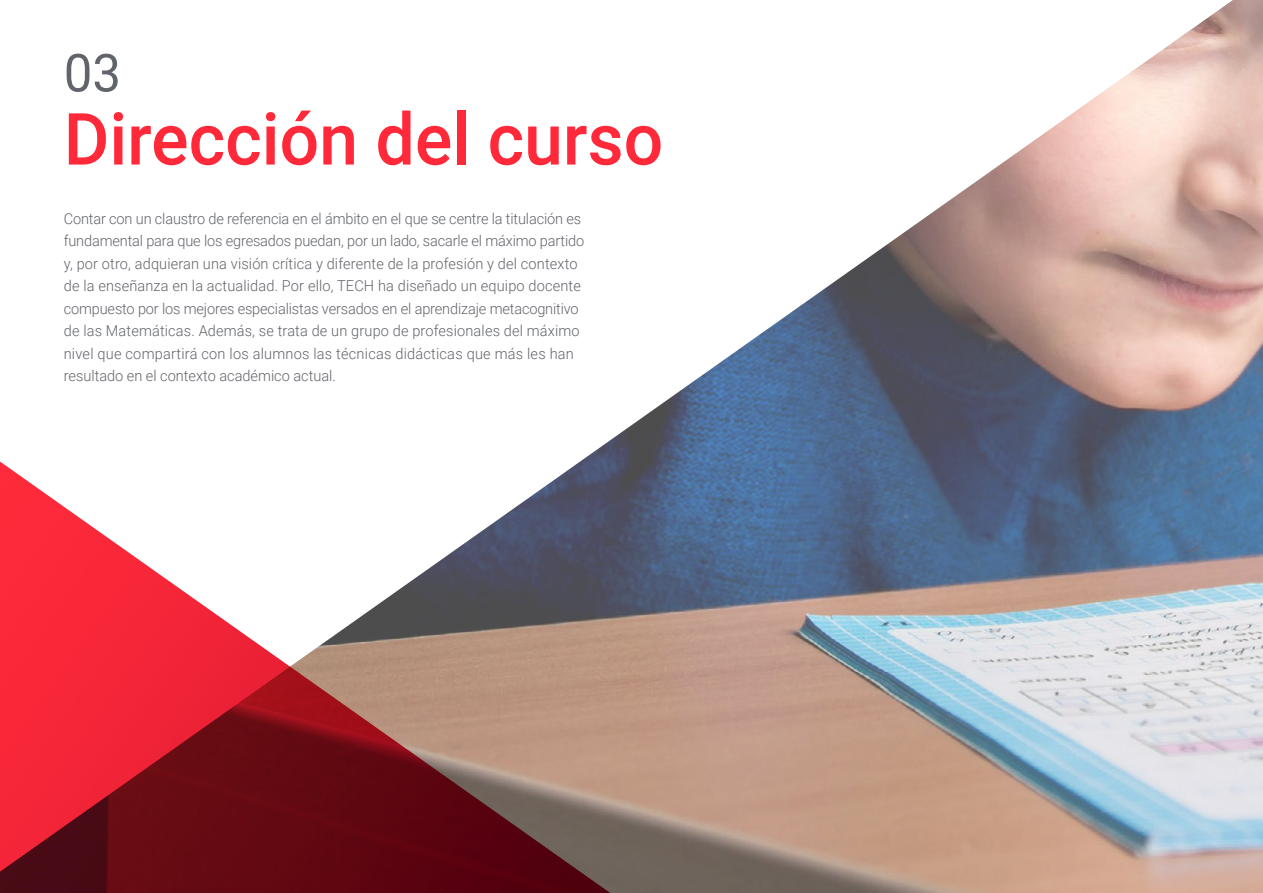
<style>
.page{position:relative;width:1263px;height:893px;background:#fff}
.page>*{position:absolute;margin:0;border:0;box-sizing:border-box;transform-origin:0 0}
.t1{font:500 72px "Roboto";color:#ff293a}
.t2{font:52.5px "Roboto";color:#61646a}
.t3{font:300 15px/22.5px "Roboto";color:#61646a}
</style>
<div class="page">
<img style="left:602px;top:0;width:661px;height:893px">
<svg style="left:0;top:446px;width:640px;height:447px"></svg>
<h2 class="t2" style="left:64px;top:36px;width:59px">03</h2>
<h1 class="t1" style="left:64px;top:89px;width:601px">Dirección del curso</h1>
<p class="t3" style="left:64px;top:207px;width:522px">Contar con un claustro de referencia en el ámbito en el que se centre la titulación es fundamental para que los egresados puedan, por un lado, sacarle el máximo partido y, por otro, adquieran una visión crítica y diferente de la profesión y del contexto de la enseñanza en la actualidad. Por ello, TECH ha diseñado un equipo docente compuesto por los mejores especialistas versados en el aprendizaje metacognitivo de las Matemáticas. Además, se trata de un grupo de profesionales del máximo nivel que compartirá con los alumnos las técnicas didácticas que más les han resultado en el contexto académico actual.</p>
</div>
